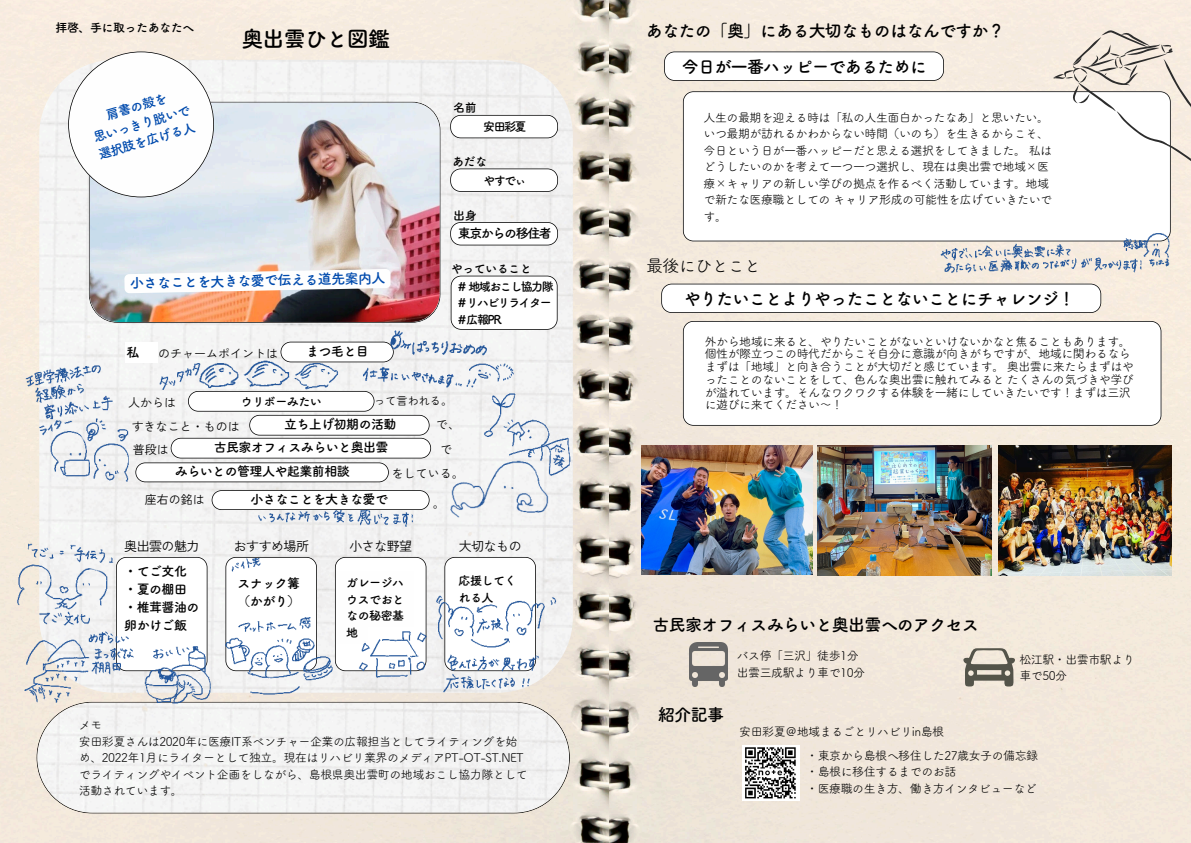
<style>
.page{position:relative;width:1191px;height:843px;background:#fff}
.page>*{position:absolute;margin:0;border:0;box-sizing:border-box;transform-origin:0 0}
.t1{font:22px "Canva Tsuku A Rd Gothic Std B";letter-spacing:-.04em;color:#000}
.t2{font:17px "Canva Tsuku A Rd Gothic Std B";letter-spacing:-.04em;color:#000}
.t3{font:17px "Canva Tsuku A Rd Gothic Std R";letter-spacing:-.04em;color:#000}
.t4{font:14px "Canva Tsuku A Rd Gothic Std B";color:#004aad}
.t5{font:13px/18px "Canva Tsuku A Rd Gothic Std B";letter-spacing:-.04em;color:#000}
.t6{font:13px "Zen Kaku Gothic New";letter-spacing:-.04em;color:#000}
.t7{font:13px/18px "Canva Tsuku A Rd Gothic Std B";color:#004aad;text-align:center}
.t8{font:13px "Canva Tsuku A Rd Gothic Std B";letter-spacing:-.11em;color:#000}
.t9{font:12px/16.5px "Canva Tsuku A Rd Gothic Std R";letter-spacing:-.04em;color:#000}
.t10{font:12px/16.5px "Canva Tsuku A Rd Gothic Std B";letter-spacing:-.04em;color:#000;text-align:justify}
.t11{font:12px "Zen Kaku Gothic New";color:#000}
.t12{font:12px/16.5px "Canva Tsuku A Rd Gothic Std B";letter-spacing:-.13em;color:#000}
.t13{font:11.1px "Zen Kaku Gothic New";color:#000}
</style>
<div class="page">
<img style="left:1px;top:0;width:1189px;height:839px">
<svg style="left:335px;top:556px;width:91px;height:114px"></svg>
<svg style="left:124px;top:269px;width:266px;height:24px"></svg>
<svg style="left:116px;top:556px;width:91px;height:114px"></svg>
<div style="left:232px;top:575px;width:73px;height:36px;background:#fff;border-radius:4px"></div>
<p class="t10" style="left:56px;top:19px;width:140px">拝啓、手に取ったあなたへ</p>
<h3 class="t7" style="left:86px;top:111px;width:102px;rotate:-16deg">肩書の殻を<br>思いっきり脱いで選択肢を広げる人</h3>
<p class="t1" style="left:241px;top:27px;width:150px">奥出雲ひと図鑑</p>
<h4 class="t4" style="left:130px;top:275px;width:257px;rotate:-1deg">小さなことを大きな愛で伝える道先案内人</h4>
<h4 class="t5" style="left:127px;top:343px;width:14px">私</h4>
<p class="t11" style="left:158px;top:344px;width:122px">のチャームポイントは</p>
<h4 class="t5" style="left:306px;top:342px;width:59px">まつ毛と目</h4>
<h1 class="t10" style="left:453px;top:99px;width:25px">名前</h1>
<h4 class="t10" style="left:483px;top:118px;width:45px">安田彩夏</h4>
<p class="t10" style="left:452px;top:153px;width:36px">あだな</p>
<p class="t10" style="left:483px;top:172px;width:45px">やすでぃ</p>
<p class="t10" style="left:453px;top:207px;width:23px">出身</p>
<p class="t8" style="left:457px;top:226px;width:96px">東京からの移住者</p>
<p class="t10" style="left:450px;top:260px;width:82px">やっていること</p>
<p class="t12" style="left:456px;top:278px;width:99px">＃地域おこし協力隊＃リハビリライター＃広報PR</p>
<p class="t11" style="left:128px;top:393px;width:50px">人からは</p>
<p class="t10" style="left:241px;top:393px;width:82px">ウリボーみたい</p>
<p class="t13" style="left:374px;top:392px;width:79px">って言われる。</p>
<p class="t5" style="left:284px;top:415px;width:114px">立ち上げ初期の活動</p>
<h4 class="t5" style="left:214px;top:438px;width:176px">古民家オフィスみらいと奥出雲</h4>
<p class="t5" style="left:175px;top:462px;width:176px">みらいとの管理人や起業前相談</p>
<h4 class="t5" style="left:250px;top:489px;width:139px">小さなことを大きな愛で</h4>
<h4 class="t11" style="left:436px;top:415px;width:26px">で、</h4>
<p class="t11" style="left:132px;top:416px;width:110px">すきなこと・ものは</p>
<p class="t11" style="left:133px;top:440px;width:38px">普段は</p>
<h4 class="t11" style="left:440px;top:440px;width:13px">で</h4>
<h6 class="t11" style="left:392px;top:463px;width:74px">をしている。</h6>
<p class="t11" style="left:145px;top:490px;width:62px">座右の銘は</p>
<p class="t11" style="left:432px;top:494px;width:13px">。</p>
<p class="t6" style="left:124px;top:535px;width:77px">奥出雲の魅力</p>
<p class="t5" style="left:124px;top:561px;width:77px">・てご文化・夏の棚田・椎茸醤油の卵かけご飯</p>
<p class="t6" style="left:234px;top:535px;width:77px">おすすめ場所</p>
<p class="t6" style="left:349px;top:535px;width:64px">小さな野望</p>
<p class="t6" style="left:459px;top:535px;width:64px">大切なもの</p>
<h2 class="t5" style="left:237px;top:574px;width:64px">スナック篝（かがり）</h2>
<p class="t10" style="left:346px;top:574px;width:59px">ガレージハウスでおとなの秘密基地</p>
<p class="t10" style="left:458px;top:572px;width:59px">応援してくれる人</p>
<p class="t9" style="left:79px;top:716px;width:25px">メモ</p>
<h5 class="t9" style="left:79px;top:732px;width:450px">安田彩夏さんは2020年に医療IT系ベンチャー企業の広報担当としてライティングを始め、2022年1月にライターとして独立。現在はリハビリ業界のメディアPT-OT-ST.NETでライティングやイベント企画をしながら、島根県奥出雲町の地域おこし協力隊として活動されています。</h5>
<h5 class="t2" style="left:645px;top:22px;width:360px">あなたの「奥」にある大切なものはなんですか？</h5>
<h4 class="t2" style="left:681px;top:58px;width:246px">今日が一番ハッピーであるために</h4>
<h2 class="t9" style="left:703px;top:109px;width:350px">人生の最期を迎える時は「私の人生面白かったなあ」と思いたい。いつ最期が訪れるかわからない時間（いのち）を生きるからこそ、今日という日が一番ハッピーだと思える選択をしてきました。私はどうしたいのかを考えて一つ一つ選択し、現在は奥出雲で地域×医療×キャリアの新しい学びの拠点を作るべく活動しています。地域で新たな医療職としてのキャリア形成の可能性を広げていきたいです。</h2>
<h4 class="t3" style="left:646px;top:257px;width:116px">最後にひとこと</h4>
<h5 class="t2" style="left:683px;top:289px;width:393px">やりたいことよりやったことないことにチャレンジ！</h5>
<p class="t9" style="left:704px;top:334px;width:430px;line-height:12.8px">外から地域に来ると、やりたいことがないといけないかなと焦ることもあります。個性が際立つこの時代だからこそ自分に意識が向きがちですが、地域に関わるならまずは「地域」と向き合うことが大切だと感じています。奥出雲に来たらまずはやったことのないことをして、色んな奥出雲に触れてみるとたくさんの気づきや学びが溢れています。そんなワクワクする体験を一緒にしていきたいです！まずは三沢に遊びに来てください〜！</p>
<h2 class="t2" style="left:652px;top:616px;width:328px">古民家オフィスみらいと奥出雲へのアクセス</h2>
<p class="t2" style="left:658px;top:706px;width:67px">紹介記事</p>
<h5 class="t9" style="left:736px;top:647px;width:123px">バス停「三沢」徒歩1分</h5>
<p class="t9" style="left:736px;top:663px;width:130px">出雲三成駅より車で10分</p>
<p class="t9" style="left:1019px;top:650px;width:117px">松江駅・出雲市駅より</p>
<p class="t9" style="left:1019px;top:667px;width:49px">車で50分</p>
<h2 class="t9" style="left:739px;top:723px;width:206px">安田彩夏＠地域まるごとリハビリin島根</h2>
<p class="t9" style="left:806px;top:746px;width:233px">・東京から島根へ移住した27歳女子の備忘録</p>
<p class="t9" style="left:806px;top:763px;width:151px">・島根に移住するまでのお話</p>
<p class="t9" style="left:806px;top:779px;width:232px">・医療職の生き方、働き方インタビューなど</p>
</div>
